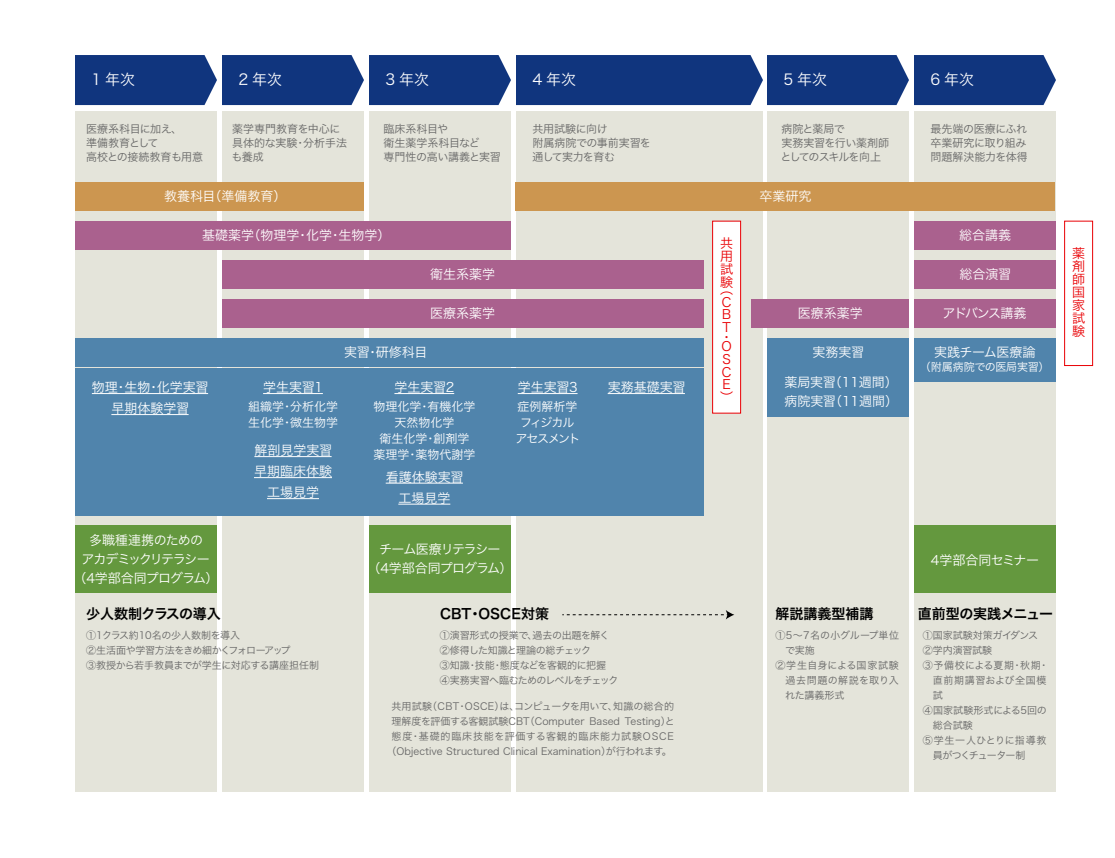
<style>
.page{position:relative;width:1115px;height:858px;background:#fff}
.page>*{position:absolute;margin:0;border:0;box-sizing:border-box;transform-origin:0 0}
.t1{font:15px "Hiragino Sans W3";color:#fff}
.t2{font:14px "Hira Kaku Pro W6";letter-spacing:-.02em;color:#000}
.t3{font:14px "Hira Kaku Pro W6";color:#000}
.t4{font:13px/21px "Hira Kaku Pro W3";color:#fff;text-align:center}
.t5{font:13px/19px "Hira Kaku Pro W3";letter-spacing:-.07em;color:#fff;text-align:center}
.t6{font:13px/19px "Hira Kaku Pro W3";letter-spacing:-.06em;color:#fff;text-align:center}
.t7{font:13px/13px "Hira Kaku Pro W3";color:#e90005}
.t8{font:13px "Hira Kaku Pro W3";letter-spacing:-.025em;color:#fff}
.t9{font:13px "Hira Kaku Pro W3";letter-spacing:-.035em;color:#fff}
.t10{font:13px "Hira Kaku Pro W3";letter-spacing:-.105em;color:#fff}
.t11{font:12px/16px "Hira Kaku Pro W3";color:#fff}
.t12{font:12px/16px "Hira Kaku Pro W3";letter-spacing:-.075em;color:#fff;text-align:center}
.t13{font:11px/14px "Hira Kaku Pro W3";letter-spacing:-.03em;color:#666}
.t14{font:11px/14px "Hira Kaku Pro W3";letter-spacing:-.055em;color:#666}
.t15{font:11px/14px "Hira Kaku Pro W3";color:#666}
.t16{font:11px "Hira Kaku Pro W3";letter-spacing:-.015em;color:#fff}
.t17{font:10px/15px "Hira Kaku Pro W3";color:#666;text-align:center}
.t18{font:10px/15px "Hira Kaku Pro W3";letter-spacing:-.03em;color:#666}
.t19{font:10px "Hira Kaku Pro W3";letter-spacing:.06em;color:#666}
.t20{font:10px "Hira Kaku Pro W3";letter-spacing:.035em;color:#666}
.t21{font:10px "Hira Kaku Pro W3";letter-spacing:.075em;color:#666}
.t22{font:10px "Hira Kaku Pro W3";letter-spacing:-.075em;color:#666}
</style>
<div class="page">
<div style="left:75px;top:111px;width:142px;height:680px;background:#e4e4da"></div>
<div style="left:222px;top:111px;width:142px;height:680px;background:#e4e4da"></div>
<div style="left:369px;top:111px;width:142px;height:680px;background:#e4e4da"></div>
<div style="left:516px;top:111px;width:247px;height:680px;background:#e4e4da"></div>
<div style="left:767px;top:111px;width:142px;height:680px;background:#e4e4da"></div>
<div style="left:75px;top:55px;width:981px;height:50px;background:#10357e"></div>
<div style="left:914px;top:111px;width:142px;height:680px;background:#e4e4da"></div>
<div style="left:75px;top:182px;width:289px;height:28px;background:#cc9650"></div>
<div style="left:75px;top:221px;width:436px;height:28px;background:#aa618e"></div>
<div style="left:75px;top:338px;width:628px;height:28px;background:#5084ac"></div>
<div style="left:75px;top:367px;width:628px;height:148px;background:#5084ac"></div>
<div style="left:767px;top:338px;width:142px;height:28px;background:#5084ac"></div>
<div style="left:914px;top:338px;width:142px;height:43px;background:#5084ac"></div>
<div style="left:767px;top:367px;width:142px;height:50px;background:#5084ac"></div>
<div style="left:75px;top:525px;width:142px;height:68px;background:#64983e"></div>
<div style="left:369px;top:525px;width:142px;height:68px;background:#64983e"></div>
<div style="left:914px;top:525px;width:142px;height:68px;background:#64983e"></div>
<div style="left:222px;top:260px;width:481px;height:28px;background:#aa618e"></div>
<div style="left:712px;top:220px;width:29px;height:193px;background:#fff;border:1px solid #e90005"></div>
<div style="left:914px;top:260px;width:142px;height:28px;background:#aa618e"></div>
<div style="left:222px;top:299px;width:481px;height:28px;background:#aa618e"></div>
<div style="left:751px;top:299px;width:158px;height:28px;background:#aa618e"></div>
<div style="left:914px;top:299px;width:142px;height:28px;background:#aa618e"></div>
<div style="left:1064px;top:220px;width:29px;height:146px;background:#fff;border:1px solid #e90005"></div>
<div style="left:914px;top:221px;width:142px;height:28px;background:#aa618e"></div>
<div style="left:516px;top:182px;width:540px;height:28px;background:#cc9650"></div>
<hr style="left:92px;top:393px;width:116px;height:1px;background:#fff">
<hr style="left:111px;top:414px;width:78px;height:1px;background:#fff">
<hr style="left:263px;top:393px;width:60px;height:1px;background:#fff">
<hr style="left:254px;top:456px;width:78px;height:1px;background:#fff">
<hr style="left:254px;top:477px;width:78px;height:1px;background:#fff">
<hr style="left:267px;top:498px;width:52px;height:1px;background:#fff">
<hr style="left:394px;top:393px;width:60px;height:1px;background:#fff">
<hr style="left:386px;top:482px;width:77px;height:1px;background:#fff">
<hr style="left:398px;top:503px;width:52px;height:1px;background:#fff">
<hr style="left:518px;top:393px;width:60px;height:1px;background:#fff">
<hr style="left:608px;top:393px;width:77px;height:1px;background:#fff">
<svg style="left:562px;top:610px;width:172px;height:9px"></svg>
<h1 class="t1" style="left:91px;top:66px;width:45px">1 年次</h1>
<h1 class="t1" style="left:238px;top:66px;width:45px">2 年次</h1>
<h1 class="t1" style="left:385px;top:66px;width:45px">3 年次</h1>
<h1 class="t1" style="left:532px;top:66px;width:45px">4 年次</h1>
<h1 class="t1" style="left:783px;top:66px;width:45px">5 年次</h1>
<h1 class="t1" style="left:930px;top:66px;width:45px">6 年次</h1>
<p class="t13" style="left:86px;top:121px;width:118px">医療系科目に加え、<br>準備教育として<br>高校との接続教育も用意</p>
<p class="t15" style="left:232px;top:121px;width:117px">薬学専門教育を中心に具体的な実験・分析手法も養成</p>
<p class="t13" style="left:384px;top:121px;width:119px">臨床系科目や<br>衛生薬学系科目など<br>専門性の高い講義と実習</p>
<p class="t13" style="left:533px;top:121px;width:120px">共用試験に向け<br>附属病院での事前実習を通して実力を育む</p>
<p class="t14" style="left:781px;top:121px;width:110px">病院と薬局で<br>実務実習を行い薬剤師としてのスキルを向上</p>
<p class="t13" style="left:930px;top:121px;width:99px">最先端の医療にふれ卒業研究に取り組み問題解決能力を体得</p>
<h3 class="t4" style="left:164px;top:185px;width:124px">教養科目（準備教育）</h3>
<h3 class="t4" style="left:202px;top:224px;width:190px">基礎薬学（物理学・化学・生物学）</h3>
<h3 class="t4" style="left:760px;top:185px;width:53px">卒業研究</h3>
<h3 class="t4" style="left:959px;top:224px;width:53px">総合講義</h3>
<h3 class="t7" style="left:720px;top:236px;width:14px;text-align:justify">共用試験</h3>
<h3 class="t7" style="left:720px;top:282px;width:15px">（<br>Ｃ<br>Ｂ<br>Ｔ</h3>
<h3 class="t7" style="left:720px;top:331px;width:12px;line-height:9.3px">・<br>Ｏ</h3>
<h3 class="t7" style="left:720px;top:351px;width:14px">Ｓ<br>Ｃ<br>Ｅ）</h3>
<h3 class="t4" style="left:430px;top:263px;width:66px">衛生系薬学</h3>
<h3 class="t4" style="left:959px;top:263px;width:53px">総合演習</h3>
<h3 class="t4" style="left:430px;top:302px;width:66px">医療系薬学</h3>
<h3 class="t4" style="left:798px;top:302px;width:66px">医療系薬学</h3>
<h3 class="t10" style="left:943px;top:302px;width:85px">アドバンス講義</h3>
<h3 class="t4" style="left:344px;top:341px;width:85px">実習・研修科目</h3>
<h3 class="t4" style="left:812px;top:341px;width:53px">実務実習</h3>
<h3 class="t9" style="left:934px;top:341px;width:103px">実践チーム医療論</h3>
<p class="t16" style="left:920px;top:357px;width:131px">（附属病院での医局実習）</p>
<h3 class="t4" style="left:784px;top:371px;width:115px;line-height:19px;text-align:left">薬局実習（11週間）病院実習（11週間）</h3>
<h3 class="t4" style="left:608px;top:376px;width:79px">実務基礎実習</h3>
<h3 class="t4" style="left:92px;top:376px;width:118px">物理・生物・化学実習早期体験学習</h3>
<h3 class="t4" style="left:263px;top:376px;width:61px">学生実習1</h3>
<h3 class="t4" style="left:254px;top:439px;width:80px">解剖見学実習早期臨床体験工場見学</h3>
<h3 class="t4" style="left:394px;top:376px;width:61px">学生実習2</h3>
<h3 class="t4" style="left:518px;top:376px;width:61px">学生実習3</h3>
<p class="t12" style="left:515px;top:397px;width:67px">症例解析学フィジカルアセスメント</p>
<p class="t11" style="left:373px;top:397px;width:103px;text-align:center">物理化学・有機化学天然物化学<br>衛生化学・創剤学薬理学・薬物代謝学</p>
<p class="t11" style="left:248px;top:397px;width:91px">組織学・分析化学生化学・微生物学</p>
<h3 class="t4" style="left:386px;top:465px;width:79px">看護体験実習工場見学</h3>
<h3 class="t5" style="left:73px;top:529px;width:147px">多職種連携のための<br>アカデミックリテラシー（4学部合同プログラム）</h3>
<h3 class="t6" style="left:367px;top:538px;width:147px">チーム医療リテラシー（4学部合同プログラム）</h3>
<h3 class="t8" style="left:931px;top:548px;width:110px">4学部合同セミナー</h3>
<h2 class="t3" style="left:440px;top:601px;width:111px">CBT・OSCE対策</h2>
<h2 class="t3" style="left:775px;top:601px;width:99px">解説講義型補講</h2>
<h2 class="t2" style="left:918px;top:601px;width:137px">直前型の実践メニュー</h2>
<h2 class="t2" style="left:86px;top:601px;width:136px">少人数制クラスの導入</h2>
<p class="t18" style="left:86px;top:626px;width:234px">①1クラス約10名の少人数制を導入<br>②生活面や学習方法をきめ細かくフォローアップ<br>③教授から若手教員までが学生に対応する講座担任制</p>
<p class="t18" style="left:440px;top:626px;width:180px">①演習形式の授業で、過去の出題を解く<br>②修得した知識と理論の総チェック<br>③知識・技能・態度などを客観的に把握<br>④実務実習へ臨むためのレベルをチェック</p>
<p class="t17" style="left:775px;top:626px;width:125px">①5～7名の小グループ単位</p>
<p class="t17" style="left:785px;top:641px;width:31px">で実施</p>
<p class="t20" style="left:775px;top:656px;width:125px">②学生自身による国家試験</p>
<p class="t20" style="left:785px;top:671px;width:115px">過去問題の解説を取り入</p>
<p class="t17" style="left:785px;top:686px;width:61px">れた講義形式</p>
<p class="t17" style="left:923px;top:626px;width:117px">①国家試験対策ガイダンス</p>
<p class="t17" style="left:923px;top:641px;width:71px">②学内演習試験</p>
<p class="t19" style="left:923px;top:656px;width:127px">③予備校による夏期・秋期・</p>
<p class="t19" style="left:933px;top:671px;width:115px">直前期講習および全国模</p>
<p class="t17" style="left:933px;top:686px;width:11px">試</p>
<p class="t17" style="left:923px;top:701px;width:125px">④国家試験形式による5回の</p>
<p class="t17" style="left:933px;top:716px;width:41px">総合試験</p>
<p class="t21" style="left:923px;top:731px;width:125px">⑤学生一人ひとりに指導教</p>
<p class="t22" style="left:933px;top:746px;width:94px">員がつくチューター制</p>
<p class="t17" style="left:387px;top:698px;width:290px">共用試験（CBT・OSCE）は、コンピュータを用いて、知識の総合的理解度を評価する客観試験CBT（Computer Based Testing）と態度・基礎的臨床技能を評価する客観的臨床能力試験OSCE（Objective Structured Clinical Examination）が行われます。</p>
<h3 class="t7" style="left:1072px;top:246px;width:14px;text-align:justify">薬剤師国家試験</h3>
</div>
